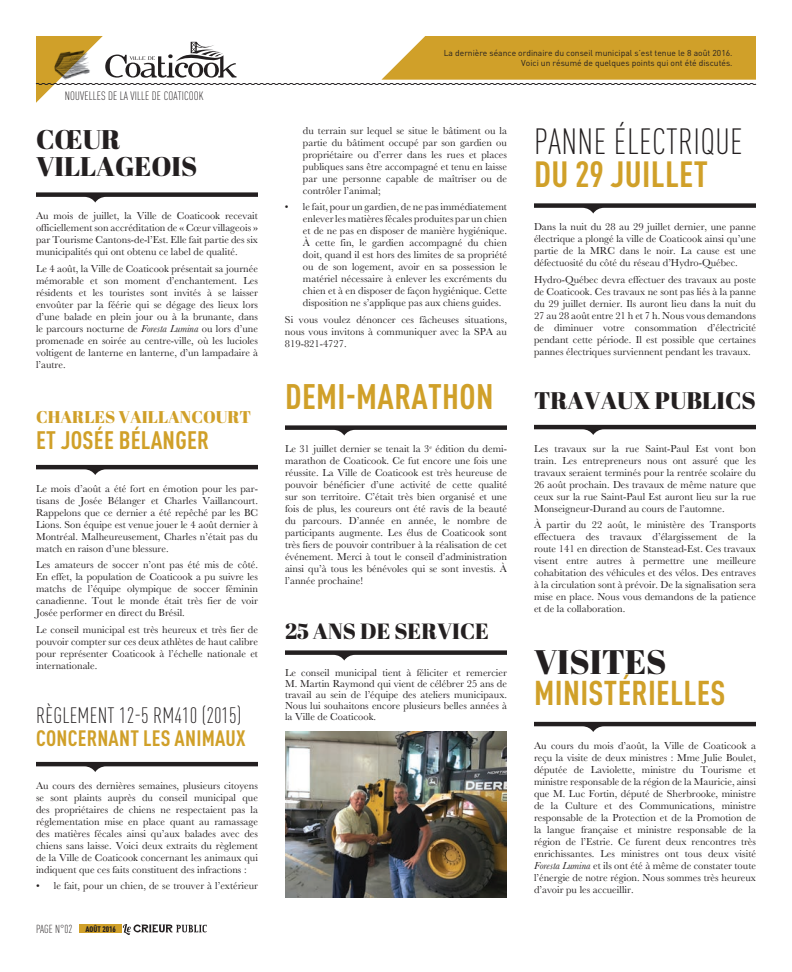
<style>
.page{position:relative;width:792px;height:972px;background:#fff}
.page>*{position:absolute;margin:0;border:0;box-sizing:border-box;transform-origin:0 0}
.t1{font:300 condensed 36px "DINOT";letter-spacing:.01em;color:#231f20}
.t2{font:700 condensed 36px "DINOT";letter-spacing:.01em;color:#d0a029}
.t3{font:700 condensed 35px "DINOT";letter-spacing:.01em;color:#d0a029}
.t4{font:700 condensed 34px "DINOT";letter-spacing:.01em;color:#d0a029}
.t5{font:34px "Abril Fatface";color:#231f20}
.t6{font:27px/27px "Abril Fatface";color:#231f20}
.t7{font:700 condensed 25px "DINOT";letter-spacing:.01em;color:#d0a029}
.t8{font:24px "Abril Fatface";color:#231f20}
.t9{font:300 condensed 22px "DINOT";letter-spacing:.01em;color:#231f20}
.t10{font:700 condensed 22px "DINOT";letter-spacing:.01em;color:#d0a029}
.t11{font:22px "Abril Fatface";color:#231f20}
.t12{font:17px "Abril Fatface";color:#d0a029}
.t13{font:300 condensed 12px "DINOT";letter-spacing:.01em;color:#231f20}
.t14{font:300 condensed 11.5px "DINOT";color:#231f20}
.t15{font:10.5px/12px "Baskerville";color:#231f20;text-align:justify}
.t16{font:8.5px/10px "DINOT";color:#231f20;text-align:right}
.t17{font:900 condensed 8px "DINOT";letter-spacing:.005em;color:#231f20}
.s1{font-style:italic}
</style>
<div class="page">
<div style="left:80px;top:924px;width:42px;height:9px;background:#d0a029"></div>
<svg style="left:123px;top:924px;width:84px;height:11px"></svg>
<svg style="left:35px;top:36px;width:722px;height:67px"></svg>
<svg style="left:36px;top:192px;width:222px;height:11px"></svg>
<svg style="left:36px;top:465px;width:222px;height:10px"></svg>
<svg style="left:36px;top:762px;width:222px;height:10px"></svg>
<svg style="left:285px;top:425px;width:222px;height:11px"></svg>
<svg style="left:285px;top:650px;width:222px;height:11px"></svg>
<svg style="left:534px;top:203px;width:222px;height:11px"></svg>
<svg style="left:534px;top:425px;width:222px;height:10px"></svg>
<svg style="left:534px;top:722px;width:222px;height:10px"></svg>
<img style="left:285px;top:731px;width:222px;height:167px">
<p class="t13" style="left:65px;top:89px;width:140px">NOUVELLES DE LA VILLE DE COATICOOK</p>
<h3 class="t6" style="left:36px;top:125px;width:163px">CŒUR<br>VILLAGEOIS</h3>
<p class="t15" style="left:36px;top:210px;width:224px">Au mois de juillet, la Ville de Coaticook recevait officiellement son accréditation de « Cœur villageois » par Tourisme Cantons-de-l’Est. Elle fait partie des six municipalités qui ont obtenu ce label de qualité.</p>
<p class="t15" style="left:36px;top:262px;width:224px">Le 4 août, la Ville de Coaticook présentait sa journée mémorable et son moment d’enchantement. Les résidents et les touristes sont invités à se laisser envoûter par la féérie qui se dégage des lieux lors d’une balade en plein jour ou à la brunante, dans le parcours nocturne de <span class="s1">Foresta Lumina</span> ou lors d’une promenade en soirée au centre-ville, où les lucioles voltigent de lanterne en lanterne, d’un lampadaire à l’autre.</p>
<h3 class="t12" style="left:36px;top:405px;width:217px">CHARLES VAILLANC OURT</h3>
<h3 class="t7" style="left:36px;top:425px;width:174px">ET JOSÉE BÉLANGER</h3>
<p class="t15" style="left:36px;top:482px;width:224px">Le mois d’août a été fort en émotion pour les par&shy;tisans de Josée Bélanger et Charles Vaillancourt.<br>Rappelons que ce dernier a été repêché par les BC Lions. Son équipe est venue jouer le 4 août dernier à Montréal. Malheureusement, Charles n’était pas du match en raison d’une blessure.</p>
<p class="t15" style="left:36px;top:559px;width:224px">Les amateurs de soccer n’ont pas été mis de côté.<br>En effet, la population de Coaticook a pu suivre les matchs de l’équipe olympique de soccer féminin canadienne. Tout le monde était très fier de voir Josée performer en direct du Brésil.</p>
<p class="t15" style="left:36px;top:623px;width:224px">Le conseil municipal est très heureux et très fier de pouvoir compter sur ces deux athlètes de haut calibre pour représenter Coaticook à l’échelle nationale et internationale.</p>
<h3 class="t9" style="left:36px;top:702px;width:207px">RÈGLEMENT 12-5 RM410 (2015)</h3>
<h3 class="t10" style="left:36px;top:724px;width:211px">CONCERNANT LES ANIMAUX</h3>
<p class="t15" style="left:36px;top:779px;width:224px">Au cours des dernières semaines, plusieurs citoyens se sont plaints auprès du conseil municipal que des propriétaires de chiens ne respectaient pas la réglementation mise en place quant au ramassage des matières fécales ainsi qu’aux balades avec des chiens sans laisse. Voici deux extraits du règlement de la Ville de Coaticook concernant les animaux qui indiquent que ces faits constituent des infractions :</p>
<p class="t15" style="left:36px;top:880px;width:224px">• le fait, pour un chien, de se trouver à l’extérieur</p>
<p class="t14" style="left:36px;top:922px;width:5px">PAGE</p>
<p class="t14" style="left:55px;top:922px;width:19px">N°02</p>
<p class="t17" style="left:85px;top:924px;width:32px">Août 2016</p>
<p class="t16" style="left:444px;top:48px;width:290px">La dernière séance ordinaire du conseil municipal s’est tenue le 8 août 2016.<br>Voici un résumé de quelques points qui ont été discutés.</p>
<p class="t15" style="left:303px;top:124px;width:206px">du terrain sur lequel se situe le bâtiment ou la partie du bâtiment occupé par son gardien ou propriétaire ou d’errer dans les rues et places publiques sans être accompagné et tenu en laisse par une personne capable de maîtriser ou de contrôler l’animal;</p>
<p class="t15" style="left:303px;top:201px;width:206px;text-indent:-18px">• le fait, pour un gardien, de ne pas immédiatement enlever les matières fécales produites par un chien et de ne pas en disposer de manière hygiénique.<br>À cette fin, le gardien accompagné du chien doit, quand il est hors des limites de sa propriété ou de son logement, avoir en sa possession le matériel nécessaire à enlever les excréments du chien et à en disposer de façon hygiénique. Cette disposition ne s’applique pas aux chiens guides.</p>
<p class="t15" style="left:285px;top:313px;width:224px">Si vous voulez dénoncer ces fâcheuses situations, nous vous invitons à communiquer avec la SPA au 819-821-4727.</p>
<h2 class="t3" style="left:285px;top:375px;width:210px">DEMI-MARATHON</h2>
<p class="t15" style="left:285px;top:443px;width:224px">Le 31 juillet dernier se tenait la 3<sup>e</sup> édition du demi&shy;marathon de Coaticook. Ce fut encore une fois une réussite. La Ville de Coaticook est très heureuse de pouvoir bénéficier d’une activité de cette qualité sur son territoire. C’était très bien organisé et une fois de plus, les coureurs ont été ravis de la beauté du parcours. D’année en année, le nombre de participants augmente. Les élus de Coaticook sont très fiers de pouvoir contribuer à la réalisation de cet événement. Merci à tout le conseil d’administration ainsi qu’à tous les bénévoles qui se sont investis. À l’année prochaine!</p>
<h3 class="t11" style="left:285px;top:615px;width:205px">25 ANS DE SERVICE</h3>
<p class="t15" style="left:285px;top:667px;width:224px;line-height:11px">Le conseil municipal tient à féliciter et remercier M. Martin Raymond qui vient de célébrer 25 ans de travail au sein de l’équipe des ateliers municipaux.<br>Nous lui souhaitons encore plusieurs belles années à la Ville de Coaticook.</p>
<h1 class="t1" style="left:534px;top:121px;width:210px">PANNE ÉLECTRIQUE</h1>
<h1 class="t2" style="left:534px;top:152px;width:175px">DU 29 JUILLET</h1>
<p class="t15" style="left:534px;top:221px;width:224px">Dans la nuit du 28 au 29 juillet dernier, une panne électrique a plongé la ville de Coaticook ainsi qu’une partie de la MRC dans le noir. La cause est une défectuosité du côté du réseau d’Hydro-Québec.</p>
<p class="t15" style="left:534px;top:273px;width:224px">Hydro-Québec devra effectuer des travaux au poste de Coaticook. Ces travaux ne sont pas liés à la panne du 29 juillet dernier. Ils auront lieu dans la nuit du 27 au 28 août entre 21 h et 7 h. Nous vous demandons de diminuer votre consommation d’électricité pendant cette période. Il est possible que certaines pannes électriques surviennent pendant les travaux.</p>
<h3 class="t8" style="left:534px;top:383px;width:223px">TRAVAUX PUBLIC S</h3>
<p class="t15" style="left:534px;top:442px;width:224px">Les travaux sur la rue Saint-Paul Est vont bon train. Les entrepreneurs nous ont assuré que les travaux seraient terminés pour la rentrée scolaire du 26 août prochain. Des travaux de même nature que ceux sur la rue Saint-Paul Est auront lieu sur la rue Monseigneur-Durand au cours de l’automne.</p>
<p class="t15" style="left:534px;top:519px;width:224px">À partir du 22 août, le ministère des Transports effectuera des travaux d’élargissement de la route 141 en direction de Stanstead-Est. Ces travaux visent entre autres à permettre une meilleure cohabitation des véhicules et des vélos. Des entraves à la circulation sont à prévoir. De la signalisation sera mise en place. Nous vous demandons de la patience et de la collaboration.</p>
<h3 class="t5" style="left:534px;top:638px;width:134px">VISITES</h3>
<h3 class="t4" style="left:534px;top:673px;width:193px">MINISTÉRIELLES</h3>
<p class="t15" style="left:534px;top:739px;width:224px">Au cours du mois d’août, la Ville de Coaticook a reçu la visite de deux ministres : Mme Julie Boulet, députée de Laviolette, ministre du Tourisme et ministre responsable de la région de la Mauricie, ainsi que M. Luc Fortin, député de Sherbrooke, ministre de la Culture et des Communications, ministre responsable de la Protection et de la Promotion de la langue française et ministre responsable de la région de l’Estrie. Ce furent deux rencontres très enrichissantes. Les ministres ont tous deux visité <span class="s1">Foresta Lumina</span> et ils ont été à même de constater toute l’énergie de notre région. Nous sommes très heureux d’avoir pu les accueillir.</p>
</div>
